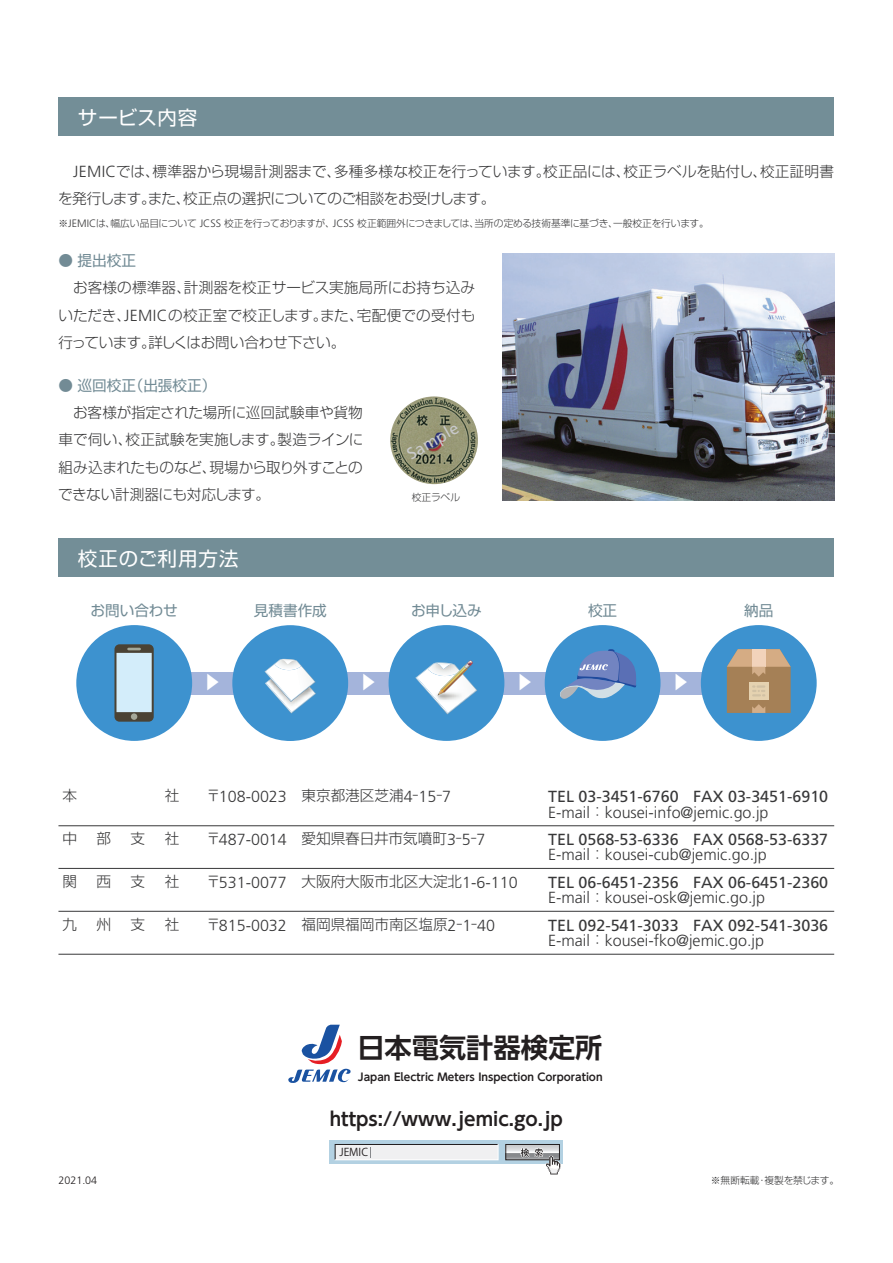
<style>
.page{position:relative;width:893px;height:1263px;background:#fff}
.page>*{position:absolute;margin:0;border:0;box-sizing:border-box;transform-origin:0 0}
.t1{font:27.3px "UD Shin Go Pro De Bold 90 msp RKSJ H";color:#231f20}
.t2{font:19.5px "Shin Go Pro Regular 90 msp RKSJ H";letter-spacing:.05em;color:#fff}
.t3{font:18.45px "UD Shin Go Pro De Bold 90 msp RKSJ H";color:#231f20}
.t4{font:18.3px "Gothic BBB Pro Medium 90 msp RKSJ H";color:#fff}
.t5{font:16.5px "Frutiger";color:#c8c9cb}
.t6{font:16.05px/15.6px "Frutiger";color:#383839}
.t7{font:300 16.05px "Frutiger";color:#383839}
.t8{font:14.55px/27.3px "Shin Go Pro Light 90 msp RKSJ H";letter-spacing:-.01em;color:#383839;text-align:justify}
.t9{font:14.55px "Shin Go Pro Regular 90 msp RKSJ H";color:#728b95}
.t10{font:10.8px "Koz Go Pro Regular 90 msp RKSJ H";color:#231f20}
.t11{font:10.65px "UD Shin Go Pro De Bold 90 msp RKSJ H";color:#231f20}
.t12{font:300 10.65px "Frutiger";color:#231f20}
.t13{font:9.75px "Shin Go Pro Light 90 msp RKSJ H";letter-spacing:-.03em;color:#383839}
.s1{font-family:"Frutiger";font-weight:300;font-size:16.05px}
.s2{font-family:"Frutiger";font-weight:300;font-size:10.65px}
.s3{font-family:"Shin Go Pro Light 90 msp RKSJ H";font-weight:400;font-size:14.55px}
.s4{font-weight:300}
.s5{font-family:"Shin Go Pro Light 90 msp RKSJ H";font-size:14.55px}
</style>
<div class="page">
<div style="left:112px;top:672px;width:669px;height:22px;background:#a4b4db"></div>
<div style="left:329px;top:1141px;width:234px;height:23px;background:#b3d1e2"></div>
<svg style="left:507px;top:1146px;width:51px;height:12px"></svg>
<div style="left:505px;top:1144px;width:55px;height:16px;border:1px solid #231f20"></div>
<svg style="left:334px;top:1144px;width:165px;height:17px;background:#e0e1e3"></svg>
<svg style="left:519px;top:1147px;width:42px;height:28px"></svg>
<div style="left:701px;top:625px;width:116px;height:116px;background:#3d92cf;border-radius:50%"></div>
<div style="left:232px;top:625px;width:116px;height:116px;background:#3d92cf;border-radius:50%"></div>
<div style="left:76px;top:625px;width:116px;height:116px;background:#3d92cf;border-radius:50%"></div>
<div style="left:388px;top:625px;width:116px;height:116px;background:#3d92cf;border-radius:50%"></div>
<div style="left:545px;top:625px;width:115px;height:116px;background:#3d92cf;border-radius:50%"></div>
<div style="left:58px;top:97px;width:776px;height:39px;background:#738e97"></div>
<div style="left:58px;top:538px;width:776px;height:39px;background:#738e97"></div>
<img style="left:503px;top:253px;width:331px;height:248px">
<hr style="left:58px;top:826px;width:776px;height:1px;background:#383839">
<hr style="left:58px;top:868px;width:776px;height:1px;background:#383839">
<hr style="left:58px;top:911px;width:776px;height:1px;background:#383839">
<hr style="left:58px;top:954px;width:776px;height:1px;background:#383839">
<svg style="left:114px;top:644px;width:40px;height:78px"></svg>
<svg style="left:127px;top:648px;width:14px;height:2px"></svg>
<div style="left:131px;top:713px;width:6px;height:7px;background:#a4a899;border-radius:50%"></div>
<div style="left:116px;top:653px;width:36px;height:59px;background:#d3edfa"></div>
<img style="left:415px;top:662px;width:62px;height:52px">
<img style="left:417px;top:669px;width:59px;height:44px">
<img style="left:473px;top:674px;width:3px;height:16px">
<img style="left:428px;top:663px;width:9px;height:13px">
<img style="left:433px;top:663px;width:4px;height:6px">
<svg style="left:437px;top:661px;width:36px;height:35px"></svg>
<svg style="left:727px;top:649px;width:64px;height:64px;background:#b39673"></svg>
<svg style="left:560px;top:649px;width:77px;height:50px"></svg>
<img style="left:281px;top:702px;width:25px;height:10px">
<svg style="left:265px;top:659px;width:51px;height:43px"></svg>
<img style="left:390px;top:396px;width:88px;height:88px;border-radius:50%">
<svg style="left:288px;top:1025px;width:63px;height:58px"></svg>
<h2 class="t2" style="left:78px;top:111px;width:121px">サービス内容</h2>
<p class="t8" style="left:58px;top:159px;width:777px;text-indent:15px"><span class="s1">JEMIC</span>では、標準器から現場計測器まで、多種多様な校正を行っています。校正品には、校正ラベルを貼付し、校正証明書を発行します。また、校正点の選択についてのご相談をお受けします。</p>
<p class="t13" style="left:58px;top:220px;width:652px">※<span class="s2">JEMIC</span>は、幅広い品目について <span class="s2">JCSS</span> 校正を行っておりますが、<span class="s2">JCSS</span> 校正範囲外につきましては、当所の定める技術基準に基づき、一般校正を行います。</p>
<p class="t9" style="left:58px;top:255px;width:79px">● 提出校正</p>
<p class="t8" style="left:58px;top:276px;width:418px">　お客様の標準器、計測器を校正サービス実施局所にお持ち込みいただき、<span class="s1">JEMIC</span>の校正室で校正します。また、宅配便での受付も行っています。詳しくはお問い合わせ下さい。</p>
<p class="t9" style="left:58px;top:380px;width:159px">● 巡回校正（出張校正）</p>
<p class="t8" style="left:58px;top:401px;width:307px">　お客様が指定された場所に巡回試験車や貨物車で伺い、校正試験を実施します。製造ラインに組み込まれたものなど、現場から取り外すことのできない計測器にも対応します。</p>
<p class="t5" style="left:405px;top:449px;width:58px;rotate:-30deg">Sample</p>
<p class="t13" style="left:412px;top:494px;width:50px">校正ラベル</p>
<h2 class="t2" style="left:78px;top:551px;width:162px">校正のご利用方法</h2>
<p class="t9" style="left:91px;top:605px;width:89px">お問い合わせ</p>
<p class="t9" style="left:254px;top:605px;width:75px">見積書作成</p>
<p class="t9" style="left:411px;top:605px;width:72px">お申し込み</p>
<p class="t9" style="left:588px;top:605px;width:31px">校正</p>
<p class="t9" style="left:744px;top:605px;width:31px">納品</p>
<p class="t4" style="left:203px;top:676px;width:20px">▶</p>
<p class="t4" style="left:359px;top:676px;width:20px">▶</p>
<p class="t4" style="left:515px;top:676px;width:20px">▶</p>
<p class="t4" style="left:671px;top:676px;width:20px">▶</p>
<p class="t8" style="left:62px;top:784px;width:16px">本</p>
<p class="t8" style="left:165px;top:784px;width:16px">社</p>
<p class="t8" style="left:62px;top:827px;width:16px">中</p>
<p class="t8" style="left:96px;top:827px;width:16px">部</p>
<p class="t8" style="left:131px;top:827px;width:16px">支</p>
<p class="t8" style="left:165px;top:827px;width:16px">社</p>
<p class="t8" style="left:62px;top:870px;width:16px">関</p>
<p class="t8" style="left:96px;top:870px;width:16px">西</p>
<p class="t8" style="left:131px;top:870px;width:16px">支</p>
<p class="t8" style="left:165px;top:870px;width:16px">社</p>
<p class="t8" style="left:62px;top:913px;width:16px">九</p>
<p class="t8" style="left:96px;top:913px;width:16px">州</p>
<p class="t8" style="left:131px;top:913px;width:16px">支</p>
<p class="t8" style="left:165px;top:913px;width:16px">社</p>
<p class="t7" style="left:206px;top:790px;width:246px"><span class="s3">〒</span>108-0023<span class="s3">　東京都港区芝浦</span>4<span class="s3">－</span>15<span class="s3">－</span>7</p>
<p class="t8" style="left:206px;top:827px;width:281px">〒<span class="s1">487-0014</span>　愛知県春日井市気噴町<span class="s1">3</span>－<span class="s1">5</span>－<span class="s1">7</span></p>
<p class="t7" style="left:206px;top:876px;width:313px"><span class="s3">〒</span>531-0077<span class="s3">　大阪府大阪市北区大淀北</span>1-6-110</p>
<p class="t8" style="left:206px;top:913px;width:290px">〒<span class="s1">815-0032</span>　福岡県福岡市南区塩原<span class="s1">2</span>－<span class="s1">1</span>－<span class="s1">40</span></p>
<p class="t6" style="left:548px;top:790px;width:282px">TEL 03-3451-6760 FAX 03-3451-6910<br><span class="s4">E-mail</span><span class="s5">：</span><span class="s4">kousei-info@jemic.go.jp</span></p>
<p class="t6" style="left:548px;top:833px;width:282px">TEL 0568-53-6336 FAX 0568-53-6337<br><span class="s4">E-mail</span><span class="s5">：</span><span class="s4">kousei-cub@jemic.go.jp</span></p>
<p class="t6" style="left:548px;top:876px;width:282px">TEL 06-6451-2356 FAX 06-6451-2360<br><span class="s4">E-mail</span><span class="s5">：</span><span class="s4">kousei-osk@jemic.go.jp</span></p>
<p class="t6" style="left:548px;top:918px;width:282px">TEL 092-541-3033 FAX 092-541-3036<br><span class="s4">E-mail</span><span class="s5">：</span><span class="s4">kousei-fko@jemic.go.jp</span></p>
<h1 class="t1" style="left:357px;top:1037px;width:246px">日本電気計器検定所</h1>
<p class="t11" style="left:358px;top:1073px;width:246px">Japan Electric Meters Inspection Corporation</p>
<p class="t3" style="left:330px;top:1112px;width:235px">https://www.jemic.go.jp</p>
<p class="t10" style="left:339px;top:1148px;width:30px">JEMIC</p>
<p class="t12" style="left:58px;top:1176px;width:40px">2021.04</p>
<p class="t13" style="left:711px;top:1177px;width:130px">※無断転載・複製を禁じます。</p>
</div>
